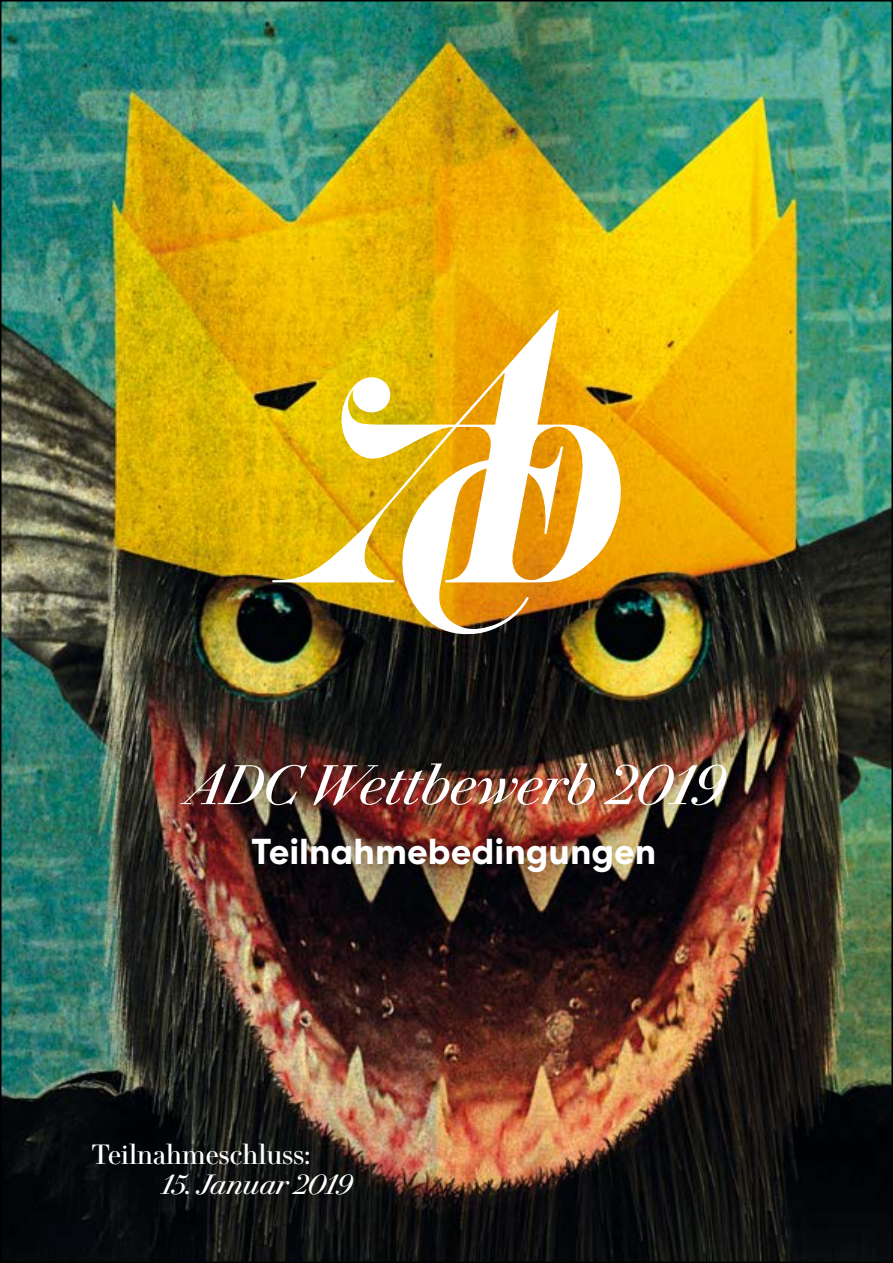
<style>
.page{position:relative;width:893px;height:1263px;background:#fff}
.page>*{position:absolute;margin:0;border:0;box-sizing:border-box;transform-origin:0 0}
.t1{font:italic 54px "Le Jeune Deck";color:#fff}
.t2{font:700 36px "Centra No 2";color:#fff}
.t3{font:27px "Le Jeune Deck";letter-spacing:-.005em;color:#fff}
.t4{font:italic 27px "Le Jeune Deck";color:#fff}
</style>
<div class="page">
<img style="left:3px;top:3px;width:887px;height:1257px">
<svg style="left:272px;top:310px;width:349px;height:324px"></svg>
<h1 class="t1" style="left:185px;top:745px;width:540px">ADC Wettbewerb 2019</h1>
<p class="t2" style="left:252px;top:830px;width:406px">Teilnahmebedingungen</p>
<p class="t3" style="left:91px;top:1135px;width:221px">Teilnahmeschluss:</p>
<p class="t4" style="left:162px;top:1165px;width:191px">15. Januar 2019</p>
</div>
